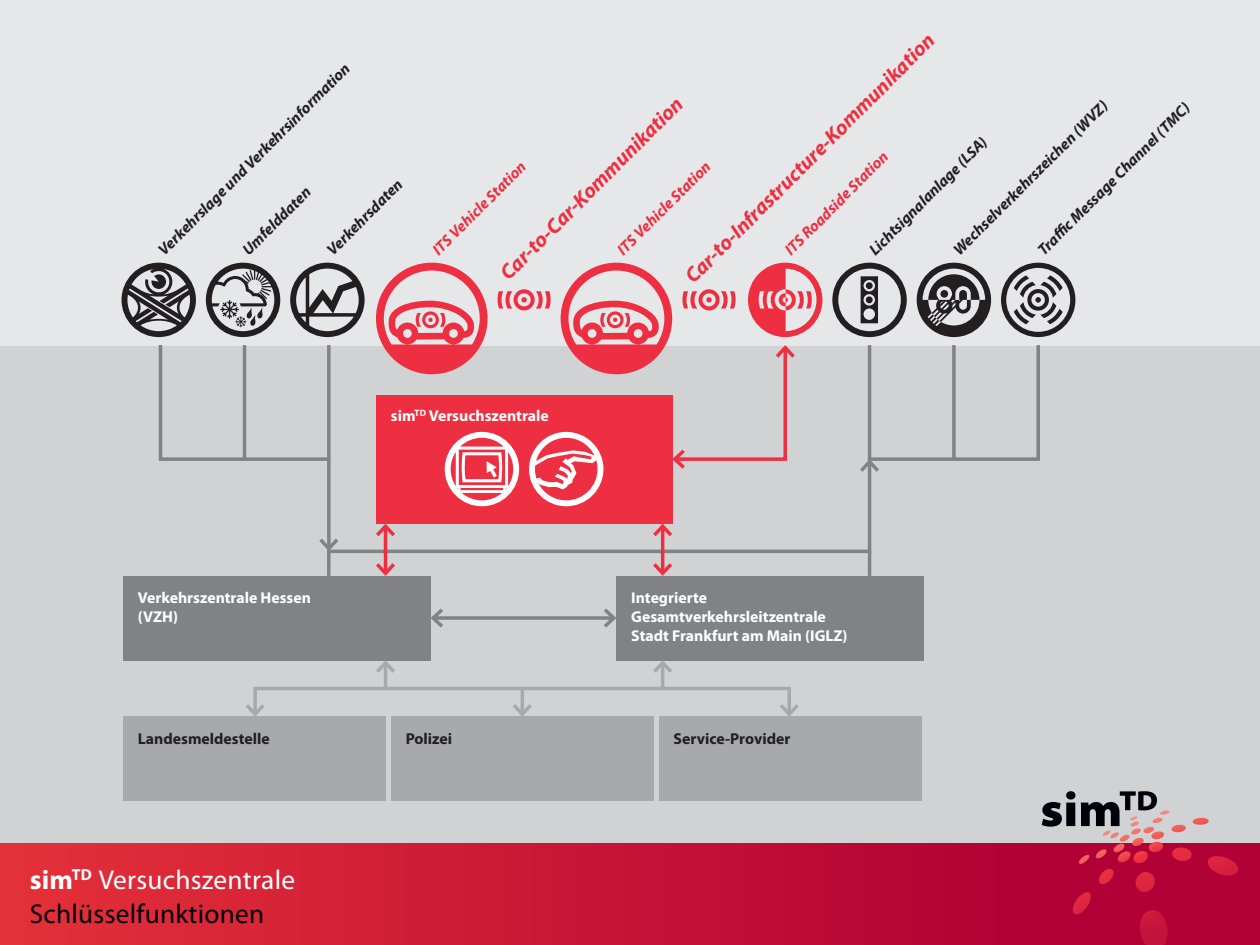
<style>
.page{position:relative;width:1260px;height:945px;background:#fff}
.page>*{position:absolute;margin:0;border:0;box-sizing:border-box;transform-origin:0 0}
.t1{font:27.3px/33.6px "Myriad Pro";letter-spacing:.01em;color:#00000a}
.t2{font:italic 700 21px "Myriad Pro";color:#ee2f41}
.t3{font:italic 700 15.75px "Myriad Pro";color:#231f20}
.t4{font:700 15.75px/19.2px "Myriad Pro";color:#fff}
.t5{font:italic 700 15.75px "Myriad Pro";color:#ee2f41}
.t6{font:700 15.75px "Myriad Pro";color:#231f20}
.s1{font-weight:700;color:#fff}
.s2{color:#fff}
</style>
<div class="page">
<div style="left:0;top:345px;width:1260px;height:570px;background:#d1d2d4"></div>
<div style="left:0;top:0;width:1260px;height:345px;background:#e6e7e9"></div>
<div style="left:123px;top:576px;width:308px;height:84px;background:#808285"></div>
<div style="left:123px;top:717px;width:263px;height:84px;background:#a8a9ad"></div>
<div style="left:391px;top:717px;width:263px;height:84px;background:#a8a9ad"></div>
<div style="left:659px;top:717px;width:263px;height:84px;background:#a8a9ad"></div>
<div style="left:616px;top:576px;width:308px;height:84px;background:#808285"></div>
<svg style="left:122px;top:263px;width:243px;height:283px"></svg>
<hr style="left:243px;top:345px;width:3px;height:114px;background:#808285">
<svg style="left:327px;top:555px;width:4px;height:21px"></svg>
<hr style="left:868px;top:551px;width:3px;height:25px;background:#808285">
<svg style="left:327px;top:345px;width:4px;height:113px"></svg>
<svg style="left:324px;top:458px;width:548px;height:97px"></svg>
<svg style="left:447px;top:616px;width:153px;height:4px"></svg>
<svg style="left:431px;top:608px;width:16px;height:20px"></svg>
<svg style="left:600px;top:608px;width:16px;height:20px"></svg>
<hr style="left:384px;top:526px;width:3px;height:47px;background:#ee2f41">
<svg style="left:372px;top:521px;width:27px;height:19px"></svg>
<svg style="left:376px;top:559px;width:19px;height:17px"></svg>
<hr style="left:661px;top:526px;width:3px;height:47px;background:#ee2f41">
<svg style="left:649px;top:521px;width:27px;height:19px"></svg>
<svg style="left:653px;top:559px;width:19px;height:17px"></svg>
<div style="left:253px;top:687px;width:538px;height:29px;border:4px solid #a8a9ad"></div>
<svg style="left:242px;top:700px;width:26px;height:17px"></svg>
<svg style="left:776px;top:700px;width:26px;height:17px"></svg>
<hr style="left:521px;top:689px;width:3px;height:25px;background:#a8a9ad">
<svg style="left:509px;top:700px;width:27px;height:17px"></svg>
<hr style="left:384px;top:663px;width:3px;height:26px;background:#a8a9ad">
<svg style="left:372px;top:660px;width:27px;height:17px"></svg>
<hr style="left:661px;top:663px;width:3px;height:26px;background:#a8a9ad">
<svg style="left:649px;top:660px;width:27px;height:17px"></svg>
<svg style="left:376px;top:263px;width:446px;height:243px"></svg>
<svg style="left:832px;top:263px;width:243px;height:213px"></svg>
<div style="left:0;top:843px;width:1260px;height:102px;background:linear-gradient(to right,#e22e37,#ac0035)"></div>
<svg style="left:1042px;top:791px;width:33px;height:36px"></svg>
<svg style="left:1081px;top:791px;width:128px;height:35px"></svg>
<p class="t3" style="left:154px;top:245px;width:265px;rotate:-45deg">Verkehrslage und Verkehrsinformation</p>
<p class="t3" style="left:322px;top:245px;width:101px;rotate:-45deg">Verkehrsdaten</p>
<p class="t3" style="left:238px;top:245px;width:91px;rotate:-45deg">Umfelddaten</p>
<h2 class="t2" style="left:679px;top:270px;width:345px;rotate:-45deg">Car-to-Infrastructure-Kommunikation</h2>
<h2 class="t2" style="left:494px;top:267px;width:250px;rotate:-45deg">Car-to-Car-Kommunikation</h2>
<p class="t3" style="left:949px;top:245px;width:212px;rotate:-45deg">Wechselverkehrszeichen (WVZ)</p>
<p class="t3" style="left:1033px;top:245px;width:209px;rotate:-45deg">Traffi c Message Channel (TMC)</p>
<p class="t3" style="left:864px;top:245px;width:161px;rotate:-45deg">Lichtsignalanlage (LSA)</p>
<p class="t5" style="left:428px;top:245px;width:126px;rotate:-45deg">ITS Vehicle Station</p>
<p class="t5" style="left:613px;top:245px;width:126px;rotate:-45deg">ITS Vehicle Station</p>
<p class="t5" style="left:780px;top:245px;width:140px;rotate:-45deg">ITS Roadside Station</p>
<p class="t4" style="left:138px;top:587px;width:175px">Verkehrszentrale Hessen (VZH)</p>
<p class="t4" style="left:391px;top:406px;width:159px">sim<sup>TD</sup> Versuchszentrale</p>
<p class="t4" style="left:631px;top:587px;width:218px">Integrierte<br>Gesamtverkehrsleitzentrale<br>Stadt Frankfurt am Main (IGLZ)</p>
<p class="t6" style="left:138px;top:728px;width:133px">Landesmeldestelle</p>
<p class="t6" style="left:406px;top:728px;width:48px">Polizei</p>
<p class="t6" style="left:674px;top:728px;width:118px">Service-Provider</p>
<h1 class="t1" style="left:30px;top:863px;width:267px"><span class="s1">sim</span><sup>TD</sup> <span class="s2">Versuchszentrale<br></span>Schlüsselfunktionen</h1>
</div>
